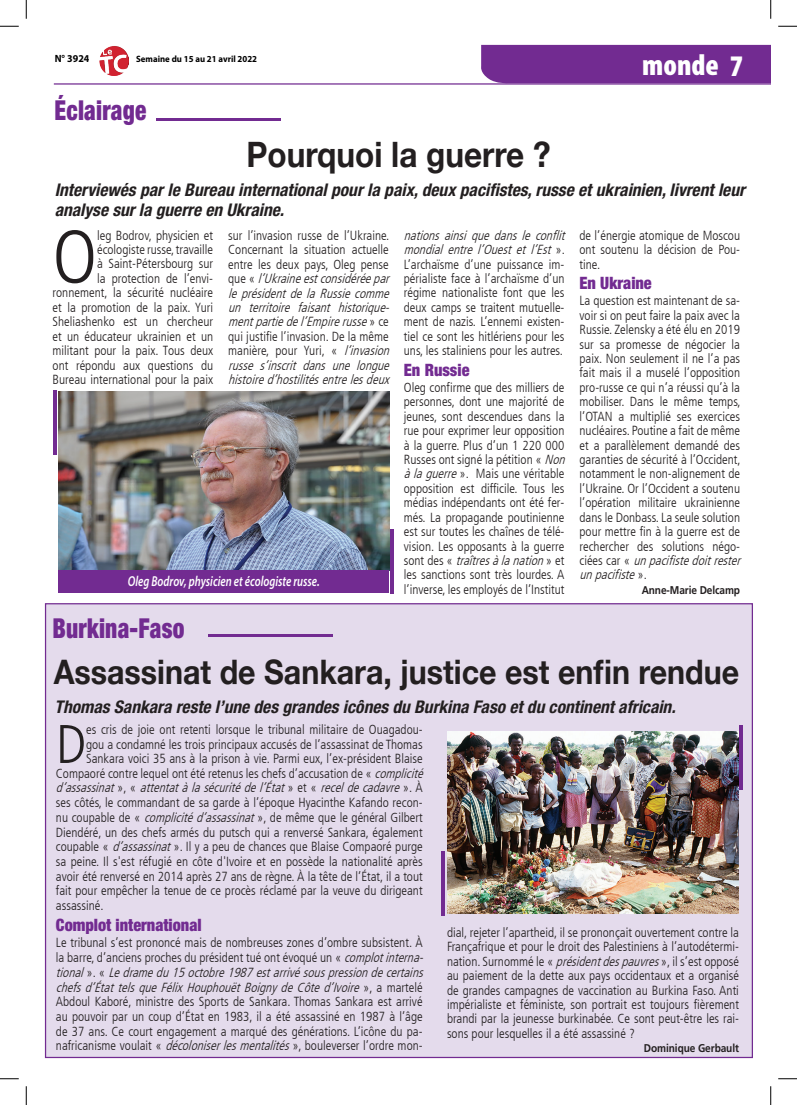
<style>
.page{position:relative;width:797px;height:1105px;background:#fff}
.page>*{position:absolute;margin:0;border:0;box-sizing:border-box;transform-origin:0 0}
._6_-_TEXTE{font:300 condensed 74.88px "Frutiger LT";color:#231f20}
._6_-_TEXTE-2{font:300 condensed 54.38px "Frutiger LT";color:#231f20}
._3_-_TITRE{font:700 35px "Helvetica Neue";color:#231f20;scale:.9 1}
._3_-_TITRE-2{font:700 33.75px "Helvetica Neue";color:#231f20;scale:.9 1}
.t1{font:900 condensed 30px "Myriad Pro";color:#fff}
._2_-_SURTITRE{font:900 condensed 27.5px "Helvetica Neue";letter-spacing:.01em;color:#722b91;scale:.85 1}
._5_-_CHAPO{font:italic 700 condensed 17.5px/20px "Helvetica Neue LT Std";color:#231f20}
._7_-_INTERTITRE{font:900 condensed 17px "Helvetica Neue";color:#722b91;scale:.95 1}
.LEGENDE_PHOTO{font:italic 600 14.5px "Myriad Pro";color:#fff;scale:.76 1}
._6_-_TEXTE-3{font:300 condensed 13.12px/14.4px "Frutiger LT";color:#231f20}
._6_-_TEXTE-4{font:italic 300 condensed 13.12px/14.5px "Frutiger LT";color:#231f20}
._8_-_SIGNATURE{font:700 11.25px "Frutiger LT Std";letter-spacing:-.01em;color:#231f20;scale:.9 1}
.t2{font:700 10.5px "Myriad Pro";color:#000;scale:.95 1}
.t3{font:700 9.12px "Myriad Pro";color:#000;scale:.95 1}
.s1{font-style:normal}
.s2{font-style:italic}
</style>
<div class="page">
<img style="left:99px;top:46px;width:30px;height:29px">
<div style="left:46px;top:604px;width:706px;height:453px;background:#e4dbec"></div>
<hr style="left:54px;top:83px;width:716px;height:2px;background:#722b91">
<div style="left:480px;top:45px;width:290px;height:39px;background:#722b91"></div>
<hr style="left:156px;top:118px;width:125px;height:2px;background:#722b91">
<img style="left:59px;top:392px;width:330px;height:178px">
<div style="left:59px;top:570px;width:330px;height:23px;background:#722b91"></div>
<hr style="left:390px;top:530px;width:4px;height:64px;background:#722b91">
<hr style="left:53px;top:390px;width:3px;height:64px;background:#722b91">
<hr style="left:208px;top:635px;width:124px;height:2px;background:#722b91">
<img style="left:447px;top:731px;width:291px;height:182px">
<hr style="left:441px;top:851px;width:3px;height:65px;background:#722b91">
<hr style="left:739px;top:726px;width:4px;height:64px;background:#722b91">
<svg style="left:0;top:25px;width:19px;height:2px"></svg>
<svg style="left:778px;top:25px;width:19px;height:2px"></svg>
<svg style="left:0;top:1078px;width:19px;height:1px"></svg>
<svg style="left:778px;top:1078px;width:19px;height:1px"></svg>
<svg style="left:25px;top:0;width:2px;height:19px"></svg>
<svg style="left:25px;top:1086px;width:2px;height:19px"></svg>
<svg style="left:770px;top:0;width:1px;height:19px"></svg>
<svg style="left:770px;top:1086px;width:1px;height:19px"></svg>
<p class="t2" style="left:55px;top:52px;width:38px">N° 3924</p>
<p class="t3" style="left:136px;top:53px;width:129px">Semaine du 15 au 21 avril 2022</p>
<p class="_2_-_SURTITRE" style="left:55px;top:93px;width:110px">Éclairage</p>
<p class="t1" style="left:642px;top:45px;width:102px">monde 7</p>
<p class="_3_-_TITRE" style="left:246px;top:133px;width:339px">Pourquoi la guerre ?</p>
<p class="_5_-_CHAPO" style="left:55px;top:180px;width:691px">Interviewés par le Bureau international pour la paix, deux pacifistes, russe et ukrainien, livrent leur analyse sur la guerre en Ukraine.</p>
<p class="_6_-_TEXTE-3" style="left:53px;top:228px;width:162px;text-align:right">leg Bodrov, physicien et écologiste russe, travaille<br>à Saint-Pétersbourg sur<br>la protection de l’envi&shy;ronnement, la sécurité nucléaire et la promotion de la paix. Yuri<br>Sheliashenko est un chercheur et un éducateur ukrainien et un militant pour la paix. Tous deux ont répondu aux questions du<br>Bureau international pour la paix</p>
<p class="_6_-_TEXTE-4" style="left:228px;top:228px;width:166px"><span class="s1">sur l’invasion russe de l’Ukraine.<br>Concernant la situation actuelle entre les deux pays, Oleg pense q u e «</span> l’Ukraineestconsidéréepar leprésidentdelaRussiecomme un territoire faisant historique&shy;mentpartiedel’Empirerusse<span class="s1">» c e qui justifie l’invasion. De la même manière, pour Yuri, «</span> l’invasion russe s’inscrit dans une longue histoired’hostilitésentrelesdeux</p>
<p class="_6_-_TEXTE-3" style="left:404px;top:228px;width:166px"><span class="s2">nations ainsi que dans le conflit mondial entre l’Ouest et l’Est</span> » .<br>L’archaïsme d’une puissance im&shy;périaliste face à l’archaïsme d’un régime nationaliste font que les deux camps se traitent mutuelle&shy;ment de nazis. L’ennemi existen&shy;tiel ce sont les hitlériens pour les uns, les staliniens pour les autres.</p>
<p class="_6_-_TEXTE-3" style="left:579px;top:228px;width:162px;text-align:justify">de l’énergie atomique de Moscou ont soutenu la décision de Pou&shy;tine.</p>
<p class="_7_-_INTERTITRE" style="left:579px;top:273px;width:78px">En Ukraine</p>
<p class="_6_-_TEXTE-3" style="left:579px;top:294px;width:166px">La question est maintenant de sa&shy;voir si on peut faire la paix avec la<br>Russie. Zelensky a été élu en 2019 sur sa promesse de négocier la paix. Non seulement il ne l’a pas fait mais il a muselé l’opposition pro-russe ce qui n’a réussi qu’à la mobiliser. Dans le même temps, l’OTAN a multiplié ses exercices nucléaires. Poutine a fait de même et a parallèlement demandé des garanties de sécurité à l’Occident, notamment le non-alignement de l’Ukraine. Or l’Occident a soutenu l’opération militaire ukrainienne dans le Donbass. La seule solution pour mettre fin à la guerre est de rechercher des solutions négo&shy;c i é e s c a r « <span class="s2">unpacifistedoitrester unpacifiste</span>» .</p>
<p class="_8_-_SIGNATURE" style="left:641px;top:583px;width:111px">Anne-Marie Delcamp</p>
<p class="_6_-_TEXTE" style="left:53px;top:214px;width:46px">O</p>
<p class="_7_-_INTERTITRE" style="left:404px;top:359px;width:71px">En Russie</p>
<p class="_6_-_TEXTE-3" style="left:404px;top:380px;width:166px">Oleg confirme que des milliers de personnes, dont une majorité de jeunes, sont descendues dans la rue pour exprimer leur opposition à la guerre. Plus d’un 1 220 000<br>Russes ont signé la pétition « <span class="s2">Non àlaguerre</span>». Mais une véritable opposition est difficile. Tous les médias indépendants ont été fer&shy;més. La propagande poutinienne est sur toutes les chaînes de télé&shy;vision. Les opposants à la guerre s o n t d e s « <span class="s2">traîtresàlanation</span>» e t les sanctions sont très lourdes. A l’inverse, les employés de l’Institut</p>
<p class="LEGENDE_PHOTO" style="left:128px;top:572px;width:254px">Oleg Bodrov, physicien et écologiste russe.</p>
<p class="_2_-_SURTITRE" style="left:53px;top:611px;width:157px">Burkina-Faso</p>
<p class="_3_-_TITRE-2" style="left:54px;top:651px;width:763px">Assassinat de Sankara, justice est enfin rendue</p>
<p class="_5_-_CHAPO" style="left:55px;top:697px;width:622px">Thomas Sankara reste l’une des grandes icônes du Burkina Faso et du continent africain.</p>
<p class="_6_-_TEXTE-2" style="left:56px;top:713px;width:32px">D</p>
<p class="_6_-_TEXTE-3" style="left:86px;top:723px;width:338px">es cris de joie ont retenti lorsque le tribunal militaire de Ouagadou-</p>
<p class="_6_-_TEXTE-3" style="left:86px;top:737px;width:338px">gou a condamné les trois principaux accusés de l’assassinat de Thomas</p>
<p class="_6_-_TEXTE-3" style="left:86px;top:751px;width:338px">Sankara voici 35 ans à la prison à vie. Parmi eux, l’ex-président Blaise</p>
<p class="_6_-_TEXTE-3" style="left:56px;top:766px;width:372px">Compaoré contre lequel ont été retenus les chefs d’accusation de « <span class="s2">complicité</span></p>
<p class="_6_-_TEXTE-4" style="left:56px;top:781px;width:368px">d’assassinat <span class="s1">» , «</span> attentatàlasécuritédel’État<span class="s1">» e t «</span> receldecadavre<span class="s1">» . À</span></p>
<p class="_6_-_TEXTE-3" style="left:56px;top:795px;width:368px">ses côtés, le commandant de sa garde à l’époque Hyacinthe Kafando recon-</p>
<p class="_6_-_TEXTE-3" style="left:56px;top:810px;width:368px">nu coupable de « <span class="s2">complicitéd’assassinat</span>», de même que le général Gilbert</p>
<p class="_6_-_TEXTE-3" style="left:56px;top:825px;width:368px">Diendéré, un des chefs armés du putsch qui a renversé Sankara, également</p>
<p class="_6_-_TEXTE-3" style="left:56px;top:840px;width:368px">coupable « <span class="s2">d’assassinat</span>». Il y a peu de chances que Blaise Compaoré purge</p>
<p class="_6_-_TEXTE-3" style="left:56px;top:854px;width:368px">sa peine. Il s'est réfugié en côte d'Ivoire et en possède la nationalité après</p>
<p class="_6_-_TEXTE-3" style="left:56px;top:869px;width:368px">avoir été renversé en 2014 après 27 ans de règne. À la tête de l’État, il a tout</p>
<p class="_6_-_TEXTE-3" style="left:56px;top:884px;width:368px">fait pour empêcher la tenue de ce procès réclamé par la veuve du dirigeant</p>
<p class="_6_-_TEXTE-3" style="left:56px;top:898px;width:49px">assassiné.</p>
<p class="_7_-_INTERTITRE" style="left:56px;top:914px;width:155px">Complot international</p>
<p class="_6_-_TEXTE-3" style="left:56px;top:936px;width:372px;line-height:14.8px">Le tribunal s’est prononcé mais de nombreuses zones d’ombre subsistent. À la barre, d’anciens proches du président tué ont évoqué un « <span class="s2">complotinterna&shy;tional</span> » . « <span class="s2">Ledramedu15octobre1987estarrivésouspressiondecertains chefsd’ÉtattelsqueFélixHouphouëtBoignydeCôted’Ivoire</span>» , a m a r t e l é Abdoul Kaboré, ministre des Sports de Sankara. Thomas Sankara est arrivé au pouvoir par un coup d’État en 1983, il a été assassiné en 1987 à l’âge de 37 ans. Ce court engagement a marqué des générations. L’icône du pa&shy;nafricanisme voulait « <span class="s2">décoloniserlesmentalités</span>», bouleverser l’ordre mon-</p>
<p class="_6_-_TEXTE-3" style="left:447px;top:925px;width:293px;text-align:justify">dial, rejeter l’apartheid, il se prononçait ouvertement contre la Françafrique et pour le droit des Palestiniens à l’autodétermi&shy;nation. Surnommé le « <span class="s2">présidentdespauvres</span>», il s’est opposé au paiement de la dette aux pays occidentaux et a organisé de grandes campagnes de vaccination au Burkina Faso. Anti impérialiste et féministe, son portrait est toujours fièrement brandi par la jeunesse burkinabée. Ce sont peut-être les rai&shy;sons pour lesquelles il a été assassiné ?</p>
<p class="_8_-_SIGNATURE" style="left:644px;top:1041px;width:107px">Dominique Gerbault</p>
</div>
